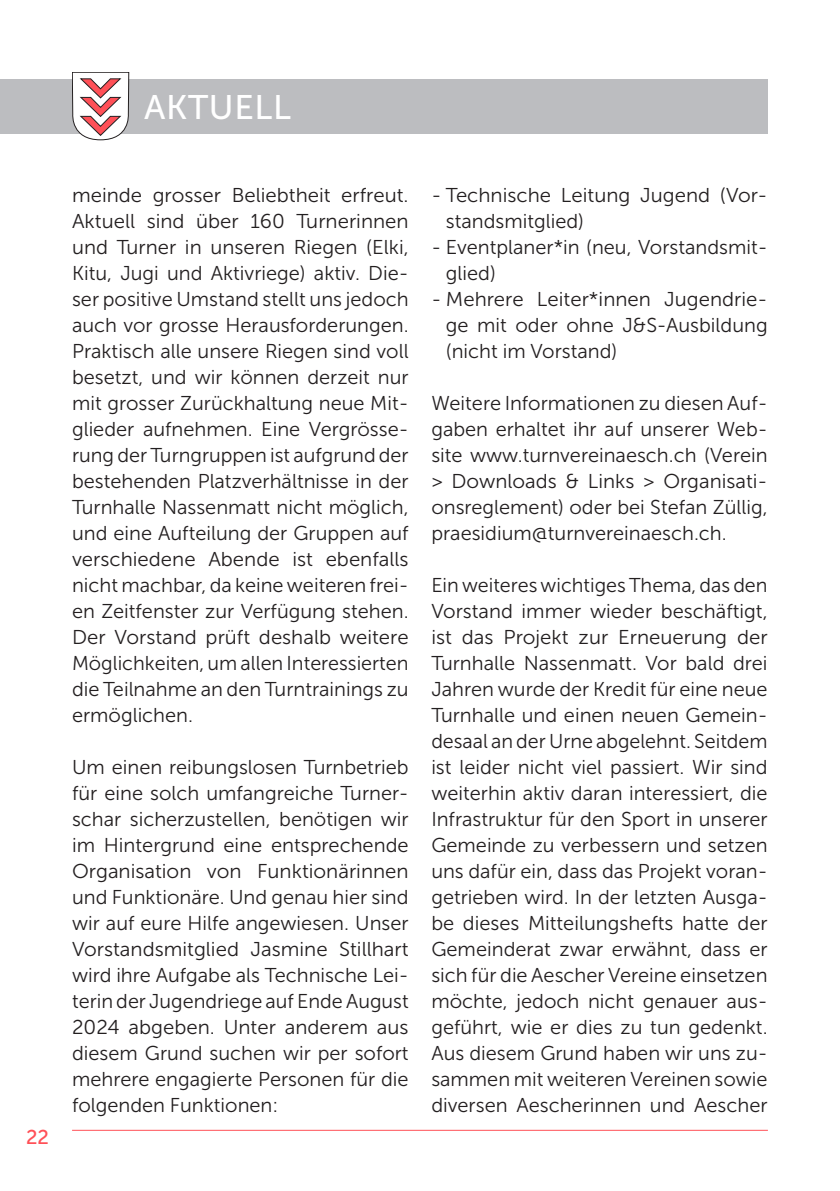
<style>
.page{position:relative;width:840px;height:1191px;background:#fff}
.page>*{position:absolute;margin:0;border:0;box-sizing:border-box;transform-origin:0 0}
.t1{font:34px "Museo Sans 500";letter-spacing:.02em;color:#fff}
.t2{font:20px/26px "Museo Sans 300";color:#231f20;text-align:justify}
.t3{font:20px "Museo Sans 500";color:#ff5057}
</style>
<div class="page">
<div style="left:0;top:79px;width:767px;height:54px;background:#bcbdc0"></div>
<svg style="left:72px;top:72px;width:57px;height:68px"></svg>
<hr style="left:72px;top:1129px;width:695px;height:1px;background:#ff5057">
<h1 class="t1" style="left:144px;top:88px;width:148px">AKTUELL</h1>
<p class="t3" style="left:26px;top:1126px;width:24px">22</p>
<p class="t2" style="left:72px;top:182px;width:338px">meinde grosser Beliebtheit erfreut.<br>Aktuell sind über 160 Turnerinnen und Turner in unseren Riegen (Elki, Kitu, Jugi und Aktivriege) aktiv. Die&shy;ser positive Umstand stellt uns jedoch auch vor grosse Herausforderungen.<br>Praktisch alle unsere Riegen sind voll besetzt, und wir können derzeit nur mit grosser Zurückhaltung neue Mit&shy;glieder aufnehmen. Eine Vergrösse&shy;rung der Turngruppen ist aufgrund der bestehenden Platzverhältnisse in der Turnhalle Nassenmatt nicht möglich, und eine Aufteilung der Gruppen auf verschiedene Abende ist ebenfalls nicht machbar, da keine weiteren frei&shy;en Zeitfenster zur Verfügung stehen.<br>Der Vorstand prüft deshalb weitere Möglichkeiten, um allen Interessierten die Teilnahme an den Turntrainings zu ermöglichen.</p>
<p class="t2" style="left:72px;top:754px;width:338px">Um einen reibungslosen Turnbetrieb für eine solch umfangreiche Turner&shy;schar sicherzustellen, benötigen wir im Hintergrund eine entsprechende Organisation von Funktionärinnen und Funktionäre. Und genau hier sind wir auf eure Hilfe angewiesen. Unser Vorstandsmitglied Jasmine Stillhart wird ihre Aufgabe als Technische Lei&shy;terin der Jugendriege auf Ende August 2024 abgeben. Unter anderem aus diesem Grund suchen wir per sofort mehrere engagierte Personen für die folgenden Funktionen:</p>
<p class="t2" style="left:445px;top:182px;width:323px;text-indent:-15px">- Technische Leitung Jugend (Vor&shy;standsmitglied)</p>
<p class="t2" style="left:445px;top:234px;width:323px;text-indent:-15px">- Eventplaner*in (neu, Vorstandsmit&shy;glied)</p>
<p class="t2" style="left:445px;top:286px;width:323px;text-indent:-15px">- Mehrere Leiter*innen Jugendrie&shy;ge mit oder ohne J&amp;S-Ausbildung (nicht im Vorstand)</p>
<p class="t2" style="left:431px;top:390px;width:337px">Weitere Informationen zu diesen Auf&shy;gaben erhaltet ihr auf unserer Web&shy;site www.turnvereinaesch.ch (Verein &gt; Downloads &amp; Links &gt; Organisati&shy;onsreglement) oder bei Stefan Züllig, praesidium@turnvereinaesch.ch.</p>
<p class="t2" style="left:431px;top:572px;width:337px">Ein weiteres wichtiges Thema, das den Vorstand immer wieder beschäftigt, ist das Projekt zur Erneuerung der Turnhalle Nassenmatt. Vor bald drei Jahren wurde der Kredit für eine neue Turnhalle und einen neuen Gemein&shy;desaal an der Urne abgelehnt. Seitdem ist leider nicht viel passiert. Wir sind weiterhin aktiv daran interessiert, die Infrastruktur für den Sport in unserer Gemeinde zu verbessern und setzen uns dafür ein, dass das Projekt voran&shy;getrieben wird. In der letzten Ausga&shy;be dieses Mitteilungshefts hatte der Gemeinderat zwar erwähnt, dass er sich für die Aescher Vereine einsetzen möchte, jedoch nicht genauer aus&shy;geführt, wie er dies zu tun gedenkt.<br>Aus diesem Grund haben wir uns zu&shy;sammen mit weiteren Vereinen sowie diversen Aescherinnen und Aescher</p>
</div>
